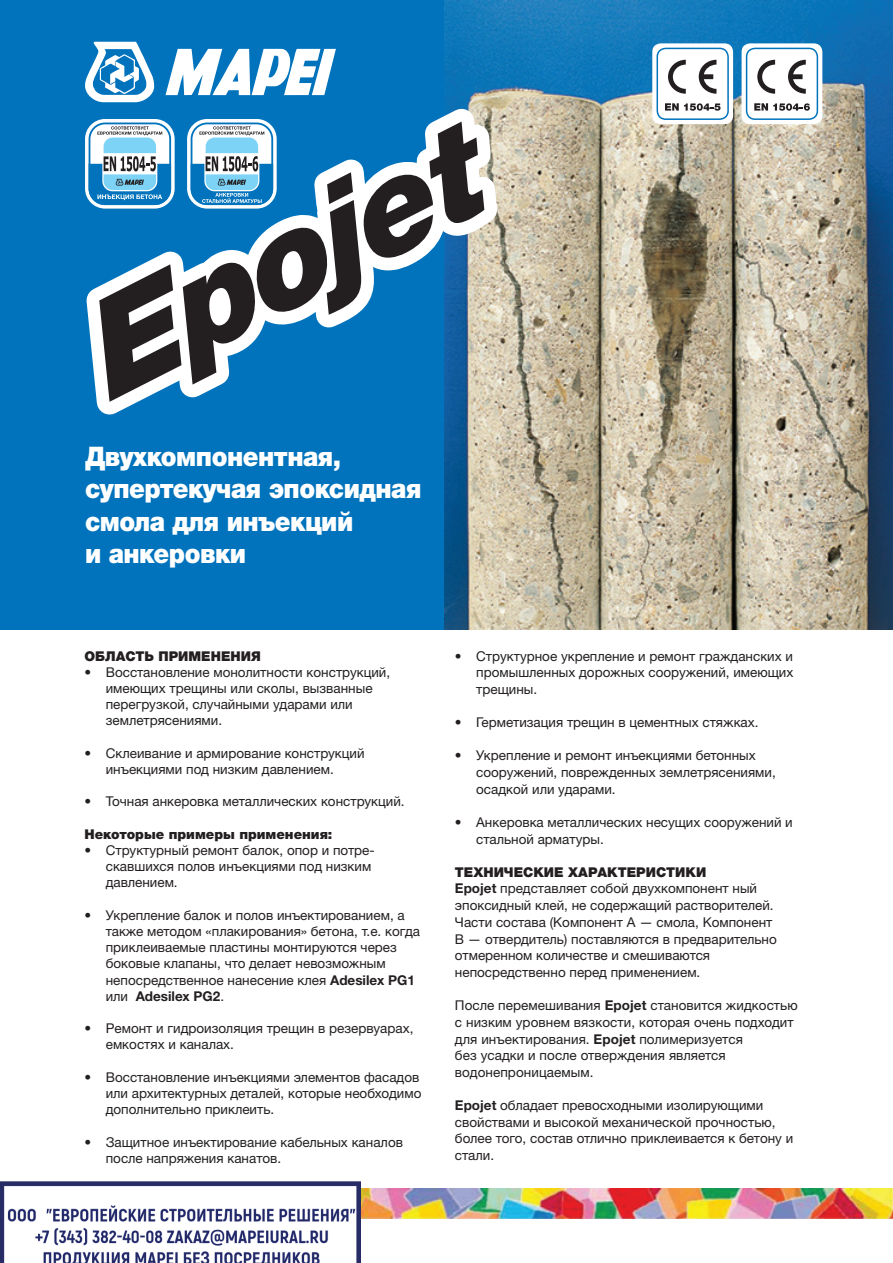
<style>
.page{position:relative;width:893px;height:1263px;background:#fff}
.page>*{position:absolute;margin:0;border:0;box-sizing:border-box;transform-origin:0 0}
.t1{font:900 27px/32.4px "Helvetica Neue LTW1 G";letter-spacing:-.02em;color:#fff;scale:.93 1}
.отступ{font:13.5px/16.6px "Helvetica Neue LTW1 G";color:#231f20}
.заголовок{font:900 13.5px "Helvetica Neue LTW1 G";color:#231f20}
.s1{font-weight:700}
.s2{font-weight:900}
</style>
<div class="page">
<div style="left:0;top:0;width:893px;height:629px;background:#0073bc"></div>
<img style="left:444px;top:0;width:449px;height:629px">
<img style="left:360px;top:1188px;width:533px;height:30px">
<div style="left:742px;top:43px;width:80px;height:81px;background:#fff;border-radius:9px"></div>
<div style="left:746px;top:48px;width:72px;height:72px;border:2px solid #0073bc;border-radius:9px"></div>
<svg style="left:757px;top:60px;width:18px;height:34px"></svg>
<svg style="left:788px;top:60px;width:18px;height:34px"></svg>
<svg style="left:754px;top:103px;width:56px;height:8px"></svg>
<div style="left:652px;top:43px;width:81px;height:81px;background:#fff;border-radius:9px"></div>
<div style="left:656px;top:48px;width:73px;height:72px;border:2px solid #0073bc;border-radius:9px"></div>
<svg style="left:668px;top:60px;width:18px;height:34px"></svg>
<svg style="left:699px;top:60px;width:17px;height:34px"></svg>
<svg style="left:665px;top:103px;width:55px;height:8px"></svg>
<svg style="left:85px;top:42px;width:428px;height:399px"></svg>
<img style="left:0;top:1181px;width:360px;height:82px">
<p class="t1" style="left:85px;top:440px;width:363px">Двухкомпонентная, супертекучая эпоксидная смола для инъекций</p>
<p class="t1" style="left:85px;top:537px;width:175px">и анкеровки</p>
<p class="заголовок" style="left:85px;top:648px;width:178px">ОБЛАСТЬ ПРИМЕНЕНИЯ</p>
<p class="отступ" style="left:106px;top:664px;width:286px;line-height:16.2px;text-indent:-21px">• Восстановление монолитности конструкций, имеющих трещины или сколы, вызванные перегрузкой, случайными ударами или землетрясениями.</p>
<p class="отступ" style="left:106px;top:745px;width:260px;line-height:16.2px;text-indent:-21px">• Склеивание и армирование конструкций инъекциями под низким давлением.</p>
<p class="отступ" style="left:85px;top:793px;width:322px">• Точная анкеровка металлических конструкций.</p>
<p class="заголовок" style="left:85px;top:826px;width:249px">Некоторые примеры применения:</p>
<p class="отступ" style="left:106px;top:842px;width:271px;line-height:16.2px;text-indent:-21px">• Структурный ремонт балок, опор и потре&shy;скавшихся полов инъекциями под низким давлением.</p>
<p class="отступ" style="left:106px;top:907px;width:316px;line-height:16.2px;text-indent:-21px">• Укрепление балок и полов инъектированием, а также методом «плакирования» бетона, т.е. когда приклеиваемые пластины монтируются через боковые клапаны, что делает невозможным непосредственное нанесение клея <span class="s1">Adesilex PG1 </span>или <span class="s1">Adesilex PG2</span>.</p>
<p class="отступ" style="left:106px;top:1020px;width:309px;line-height:16.2px;text-indent:-21px">• Ремонт и гидроизоляция трещин в резервуарах, емкостях и каналах.</p>
<p class="отступ" style="left:106px;top:1069px;width:317px;line-height:16.2px;text-indent:-21px">• Восстановление инъекциями элементов фасадов или архитектурных деталей, которые необходимо дополнительно приклеить.</p>
<p class="отступ" style="left:106px;top:1134px;width:299px;line-height:16.2px;text-indent:-21px">• Защитное инъектирование кабельных каналов после напряжения канатов.</p>
<p class="отступ" style="left:476px;top:647px;width:319px;text-align:justify;text-indent:-21px">• Структурное укрепление и ремонт гражданских и промышленных дорожных сооружений, имеющих трещины.</p>
<p class="отступ" style="left:455px;top:714px;width:305px">• Герметизация трещин в цементных стяжках.</p>
<p class="отступ" style="left:476px;top:747px;width:301px;text-indent:-21px">• Укрепление и ремонт инъекциями бетонных сооружений, поврежденных землетрясениями, осадкой или ударами.</p>
<p class="отступ" style="left:476px;top:814px;width:318px;text-indent:-21px">• Анкеровка металлических несущих сооружений и стальной арматуры.</p>
<p class="отступ" style="left:455px;top:864px;width:323px"><span class="s2">ТЕХНИЧЕСКИЕ ХАРАКТЕРИСТИКИ<br></span><span class="s1">Epojet</span> представляет собой двухкомпонент ный эпоксидный клей, не содержащий растворителей.<br>Части состава (Компонент А — смола, Компонент В — отвердитель) поставляются в предварительно отмеренном количестве и смешиваются непосредственно перед применением.</p>
<p class="отступ" style="left:455px;top:997px;width:344px">После перемешивания <span class="s1">Epojet</span> становится жидкостью с низким уровнем вязкости, которая очень подходит для инъектирования. <span class="s1">Epojet</span> полимеризуется<br>без усадки и после отверждения является водонепроницаемым.</p>
<p class="отступ" style="left:455px;top:1097px;width:340px"><span class="s1">Epojet</span> обладает превосходными изолирующими свойствами и высокой механической прочностью, более того, состав отлично приклеивается к бетону и стали.</p>
</div>
